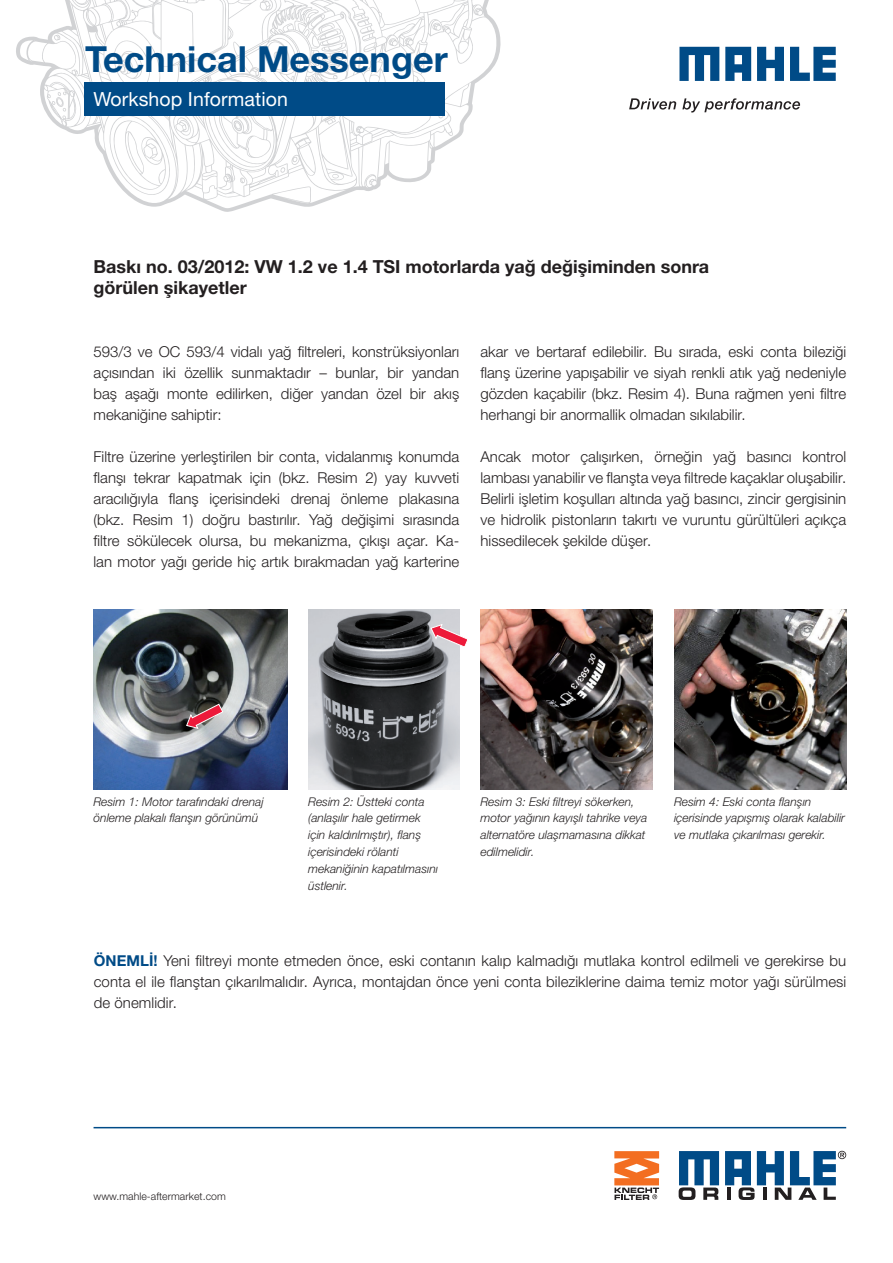
<style>
.page{position:relative;width:893px;height:1263px;background:#fff}
.page>*{position:absolute;margin:0;border:0;box-sizing:border-box;transform-origin:0 0}
.t1{font:700 36px "Helvetica Neue LT Pro";color:#004b87}
.t2{font:19.5px "Helvetica Neue LT Pro";letter-spacing:.005em;color:#fff}
.t3{font:700 18px/21px "Helvetica Neue LTW1 G";color:#231f20}
.t4{font:300 15px/21px "Helvetica Neue LTW1 G";color:#231f20;text-align:justify}
.t5{font:italic 300 12px/16.8px "Helvetica Neue LTW1 G";color:#231f20}
.t6{font:300 10.5px "Helvetica Neue LT Pro";letter-spacing:.005em;color:#231f20}
.s1{font-weight:700;color:#004b87}
</style>
<div class="page">
<svg style="left:16px;top:0;width:485px;height:212px"></svg>
<div style="left:84px;top:82px;width:361px;height:34px;background:#004b87"></div>
<svg style="left:629px;top:98px;width:171px;height:15px"></svg>
<svg style="left:679px;top:47px;width:157px;height:34px"></svg>
<svg style="left:679px;top:1151px;width:40px;height:49px"></svg>
<svg style="left:725px;top:1151px;width:121px;height:49px"></svg>
<hr style="left:94px;top:1127px;width:752px;height:1px;background:#004b87">
<img style="left:94px;top:609px;width:193px;height:180px">
<img style="left:480px;top:609px;width:173px;height:180px">
<img style="left:674px;top:609px;width:172px;height:180px">
<img style="left:308px;top:609px;width:151px;height:180px">
<svg style="left:614px;top:1151px;width:45px;height:49px"></svg>
<svg style="left:186px;top:703px;width:38px;height:26px"></svg>
<svg style="left:430px;top:623px;width:37px;height:25px"></svg>
<h1 class="t1" style="left:85px;top:37px;width:364px">Technical Messenger</h1>
<h2 class="t2" style="left:94px;top:87px;width:196px">Workshop Information</h2>
<p class="t3" style="left:94px;top:256px;width:617px">Baskı no. 03/2012: VW 1.2 ve 1.4 TSI motorlarda yağ değişiminden sonra görülen şikayetler</p>
<p class="t4" style="left:94px;top:341px;width:367px">593/3 ve OC 593/4 vidalı yağ filtreleri, konstrüksiyonları açısından iki özellik sunmaktadır – bunlar, bir yandan baş aşağı monte edilirken, diğer yandan özel bir akış mekaniğine sahiptir:</p>
<p class="t4" style="left:94px;top:446px;width:367px">Filtre üzerine yerleştirilen bir conta, vidalanmış konumda flanşı tekrar kapatmak için (bkz. Resim 2) yay kuvveti aracılığıyla flanş içerisindeki drenaj önleme plakasına (bkz. Resim 1) doğru bastırılır. Yağ değişimi sırasında filtre sökülecek olursa, bu mekanizma, çıkışı açar. Ka&shy;lan motor yağı geride hiç artık bırakmadan yağ karterine</p>
<p class="t4" style="left:480px;top:341px;width:367px">akar ve bertaraf edilebilir. Bu sırada, eski conta bileziği flanş üzerine yapışabilir ve siyah renkli atık yağ nedeniyle gözden kaçabilir (bkz. Resim 4). Buna rağmen yeni filtre herhangi bir anormallik olmadan sıkılabilir.</p>
<p class="t4" style="left:480px;top:446px;width:367px">Ancak motor çalışırken, örneğin yağ basıncı kontrol lambası yanabilir ve flanşta veya filtrede kaçaklar oluşabilir.<br>Belirli işletim koşulları altında yağ basıncı, zincir gergisinin ve hidrolik pistonların takırtı ve vuruntu gürültüleri açıkça hissedilecek şekilde düşer.</p>
<p class="t5" style="left:308px;top:793px;width:131px">Resim 2: Üstteki conta (anlaşılır hale getirmek için kaldırılmıştır), flanş içerisindeki rölanti mekaniğinin kapatılmasını üstlenir.</p>
<p class="t5" style="left:94px;top:793px;width:172px">Resim 1: Motor tarafındaki drenaj önleme plakalı flanşın görünümü</p>
<p class="t5" style="left:480px;top:793px;width:168px">Resim 3: Eski filtreyi sökerken, motor yağının kayışlı tahrike veya alternatöre ulaşmamasına dikkat edilmelidir.</p>
<p class="t5" style="left:674px;top:793px;width:172px">Resim 4: Eski conta flanşın içerisinde yapışmış olarak kalabilir ve mutlaka çıkarılması gerekir.</p>
<p class="t4" style="left:94px;top:950px;width:754px"><span class="s1">ÖNEMLİ!</span> Yeni filtreyi monte etmeden önce, eski contanın kalıp kalmadığı mutlaka kontrol edilmeli ve gerekirse bu conta el ile flanştan çıkarılmalıdır. Ayrıca, montajdan önce yeni conta bileziklerine daima temiz motor yağı sürülmesi de önemlidir.</p>
<p class="t6" style="left:94px;top:1190px;width:134px">www.mahle-aftermarket.com</p>
</div>
